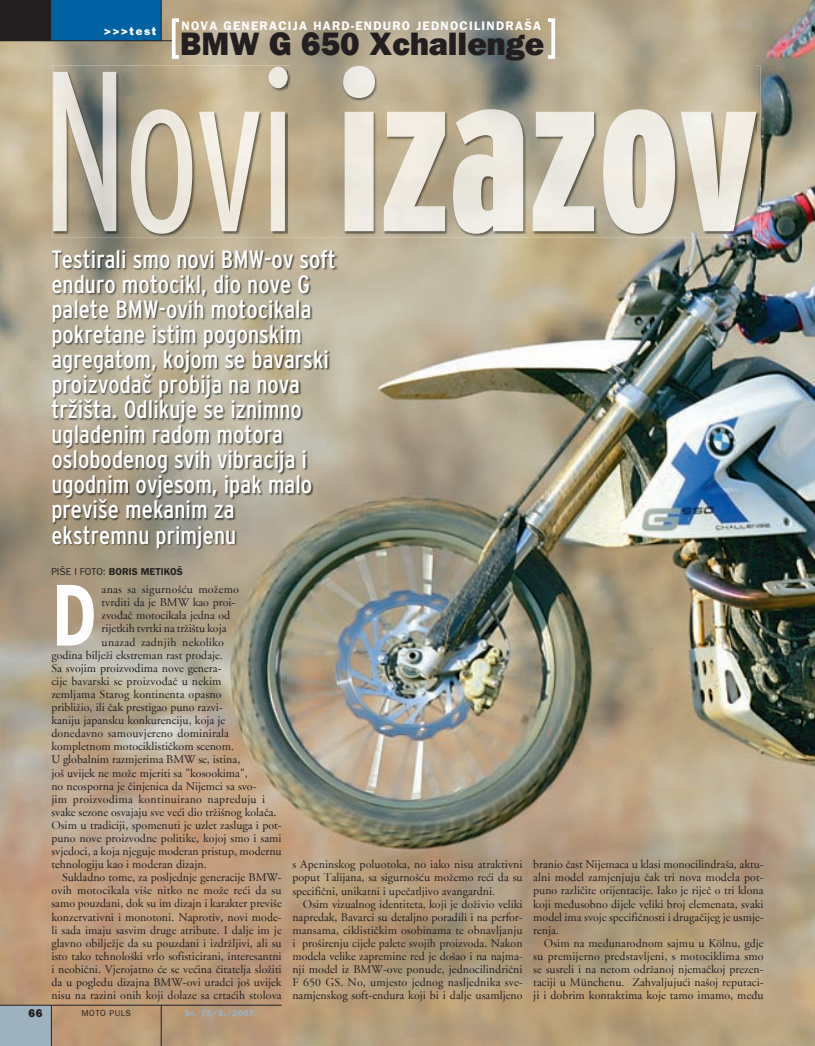
<style>
.page{position:relative;width:815px;height:1046px;background:#fff}
.page>*{position:absolute;margin:0;border:0;box-sizing:border-box;transform-origin:0 0}
.t1{font:700 condensed 86.62px "Interstate PF";color:#fff}
.t2{font:800 32.62px "Franklin Gothic";color:#231f20}
.t3{font:condensed 25px/25px "Interstate PF";color:#fff}
.t4{font:12.5px "Franklin Gothic Demi";letter-spacing:.1em;color:#fff}
.t5{font:11.88px/13.1px "Adobe Garamond";color:#231f20;text-align:justify}
.t6{font:11.88px "Adobe Garamond";letter-spacing:.02em;color:#231f20}
.t7{font:11.88px "Adobe Garamond";letter-spacing:.025em;color:#231f20}
.t8{font:800 11.25px "Franklin Gothic";color:#fff}
.t9{font:800 11.25px "Franklin Gothic";color:#231f20}
.t10{font:10px "Franklin Gothic Demi";color:#231f20}
.t11{font:800 8.75px "Franklin Gothic";letter-spacing:.05em;color:#9db2be}
.t12{font:8.75px "Franklin Gothic";letter-spacing:.05em;color:#231f20}
.s1{font-family:"Franklin Gothic"}
</style>
<div class="page">
<img style="left:0;top:0;width:815px;height:1045px">
<img style="left:52px;top:65px;width:708px;height:43px">
<img style="left:52px;top:108px;width:44px;height:130px">
<img style="left:274px;top:108px;width:44px;height:130px">
<img style="left:717px;top:108px;width:43px;height:130px">
<img style="left:96px;top:234px;width:178px;height:4px">
<img style="left:318px;top:234px;width:399px;height:4px">
<img style="left:53px;top:67px;width:235px;height:167px">
<img style="left:291px;top:66px;width:52px;height:168px">
<img style="left:343px;top:66px;width:413px;height:168px">
<img style="left:52px;top:250px;width:285px;height:300px">
<div style="left:0;top:1005px;width:51px;height:40px;background:#9db2be"></div>
<div style="left:0;top:0;width:51px;height:41px;background:#231f20"></div>
<div style="left:51px;top:0;width:110px;height:41px;background:#0062a3"></div>
<hr style="left:161px;top:0;width:1px;height:41px;background:#231f20">
<hr style="left:51px;top:1005px;width:1px;height:40px;background:#231f20">
<hr style="left:161px;top:1005px;width:1px;height:40px;background:#231f20">
<hr style="left:0;top:1004px;width:282px;height:1px;background:#231f20">
<hr style="left:0;top:41px;width:175px;height:1px;background:#231f20">
<div style="left:172px;top:18px;width:9px;height:41px;border:4px solid #fff"></div>
<div style="left:546px;top:18px;width:9px;height:41px;border:4px solid #fff"></div>
<p class="t8" style="left:104px;top:27px;width:54px">&gt;&gt;&gt;test</p>
<p class="t4" style="left:182px;top:21px;width:361px">NOVA GENERACIJA HARD-ENDURO JEDNOCILINDRAŠA</p>
<h2 class="t2" style="left:180px;top:32px;width:366px">BMW G 650 Xchallenge</h2>
<p class="t3" style="left:51px;top:249px;width:286px">Testirali smo novi BMW-ov soft enduro motocikl, dio nove G palete BMW-ovih motocikala pokretane istim pogonskim agregatom, kojom se bavarski proizvođač probija na nova tržišta. Odlikuje se iznimno uglađenim radom motora oslobođenog svih vibracija i ugodnim ovjesom, ipak malo previše mekanim za ekstremnu primjenu</p>
<p class="t10" style="left:51px;top:568px;width:133px"><span class="s1">PIŠE I FOTO:</span> BORIS METIKOŠ</p>
<h1 class="t1" style="left:51px;top:582px;width:47px">D</h1>
<p class="t6" style="left:102px;top:584px;width:139px">anas sa sigurnošću možemo</p>
<p class="t5" style="left:102px;top:597px;width:135px">tvrditi da je BMW kao proi-</p>
<p class="t5" style="left:102px;top:610px;width:130px">zvođač motocikala jedna od</p>
<p class="t5" style="left:102px;top:623px;width:126px">rijetkih tvrtki na tržištu koja</p>
<p class="t7" style="left:102px;top:637px;width:124px">unazad zadnjih nekoliko</p>
<p class="t5" style="left:51px;top:649px;width:173px">godina bilježi ekstreman rast prodaje.</p>
<p class="t5" style="left:51px;top:662px;width:172px">Sa svojim proizvodima nove genera-</p>
<p class="t5" style="left:51px;top:675px;width:172px">cije bavarski se proizvođač u nekim</p>
<p class="t5" style="left:51px;top:688px;width:172px">zemljama Starog kontinenta opasno</p>
<p class="t5" style="left:51px;top:701px;width:173px">približio, ili čak prestigao puno razvi-</p>
<p class="t5" style="left:51px;top:714px;width:175px">kaniju japansku konkurenciju, koja je</p>
<p class="t5" style="left:51px;top:728px;width:179px">donedavno samouvjereno dominirala</p>
<p class="t5" style="left:51px;top:741px;width:184px">kompletnom motociklističkom scenom.</p>
<p class="t5" style="left:51px;top:754px;width:190px">U globalnim razmjerima BMW se, istina,</p>
<p class="t5" style="left:51px;top:767px;width:198px">još uvijek ne može mjeriti sa "kosookima",</p>
<p class="t5" style="left:51px;top:780px;width:207px">no neosporna je činjenica da Nijemci sa svo-</p>
<p class="t7" style="left:51px;top:794px;width:215px">jim proizvodima kontinuirano napreduju i</p>
<p class="t5" style="left:51px;top:806px;width:227px">svake sezone osvajaju sve veći dio tržišnog kolača.</p>
<p class="t5" style="left:51px;top:819px;width:232px">Osim u tradiciji, spomenuti je uzlet zasluga i pot-</p>
<p class="t5" style="left:51px;top:832px;width:232px">puno nove proizvodne politike, kojoj smo i sami</p>
<p class="t5" style="left:51px;top:845px;width:232px">svjedoci, a koja njeguje moderan pristup, modernu</p>
<p class="t5" style="left:51px;top:858px;width:157px">tehnologiju kao i moderan dizajn.</p>
<p class="t5" style="left:62px;top:871px;width:221px">Sukladno tome, za posljednje generacije BMW-</p>
<p class="t6" style="left:51px;top:885px;width:232px">ovih motocikala više nitko ne može reći da su</p>
<p class="t5" style="left:51px;top:898px;width:232px">samo pouzdani, dok su im dizajn i karakter previše</p>
<p class="t5" style="left:51px;top:911px;width:232px">konzervativni i monotoni. Naprotiv, novi mode-</p>
<p class="t5" style="left:51px;top:924px;width:232px">li sada imaju sasvim druge atribute. I dalje im je</p>
<p class="t5" style="left:51px;top:937px;width:232px">glavno obilježje da su pouzdani i izdržljivi, ali su</p>
<p class="t5" style="left:51px;top:950px;width:232px">isto tako tehnološki vrlo sofisticirani, interesantni</p>
<p class="t5" style="left:51px;top:963px;width:232px">i neobični. Vjerojatno će se većina čitatelja složiti</p>
<p class="t5" style="left:51px;top:976px;width:232px">da u pogledu dizajna BMW-ovi uradci još uvijek</p>
<p class="t5" style="left:51px;top:989px;width:232px">nisu na razini onih koji dolaze sa crtaćih stolova</p>
<p class="t5" style="left:292px;top:859px;width:232px">s Apeninskog poluotoka, no iako nisu atraktivni poput Talijana, sa sigurnošću možemo reći da su specifični, unikatni i upečatljivo avangardni.</p>
<p class="t5" style="left:292px;top:898px;width:232px;text-indent:11px">Osim vizualnog identiteta, koji je doživio veliki napredak, Bavarci su detaljno poradili i na perfor&shy;mansama, ciklističkim osobinama te obnavljanju i proširenju cijele palete svojih proizvoda. Nakon modela velike zapremine red je došao i na najma&shy;nji model iz BMW-ove ponude, jednocilindrični F 650 GS. No, umjesto jednog nasljednika sve&shy;namjenskog soft-endura koji bi i dalje usamljeno</p>
<p class="t9" style="left:28px;top:1008px;width:16px">66</p>
<p class="t12" style="left:82px;top:1010px;width:51px">MOTO PULS</p>
<p class="t11" style="left:185px;top:1010px;width:74px">br. 75/3./2007.</p>
<p class="t5" style="left:533px;top:858px;width:232px">branio čast Nijemaca u klasi monocilindraša, aktu&shy;alni model zamjenjuju čak tri nova modela pot&shy;puno različite orijentacije. Iako je riječ o tri klona koji međusobno dijele veliki broj elemenata, svaki model ima svoje specifičnosti i drugačijeg je usmje&shy;renja.</p>
<p class="t5" style="left:533px;top:937px;width:232px;text-indent:11px">Osim na međunarodnom sajmu u Kölnu, gdje su premijerno predstavljeni, s motociklima smo se susreli i na netom održanoj njemačkoj prezen&shy;taciji u Münchenu. Zahvaljujući našoj reputaci&shy;ji i dobrim kontaktima koje tamo imamo, među</p>
</div>
